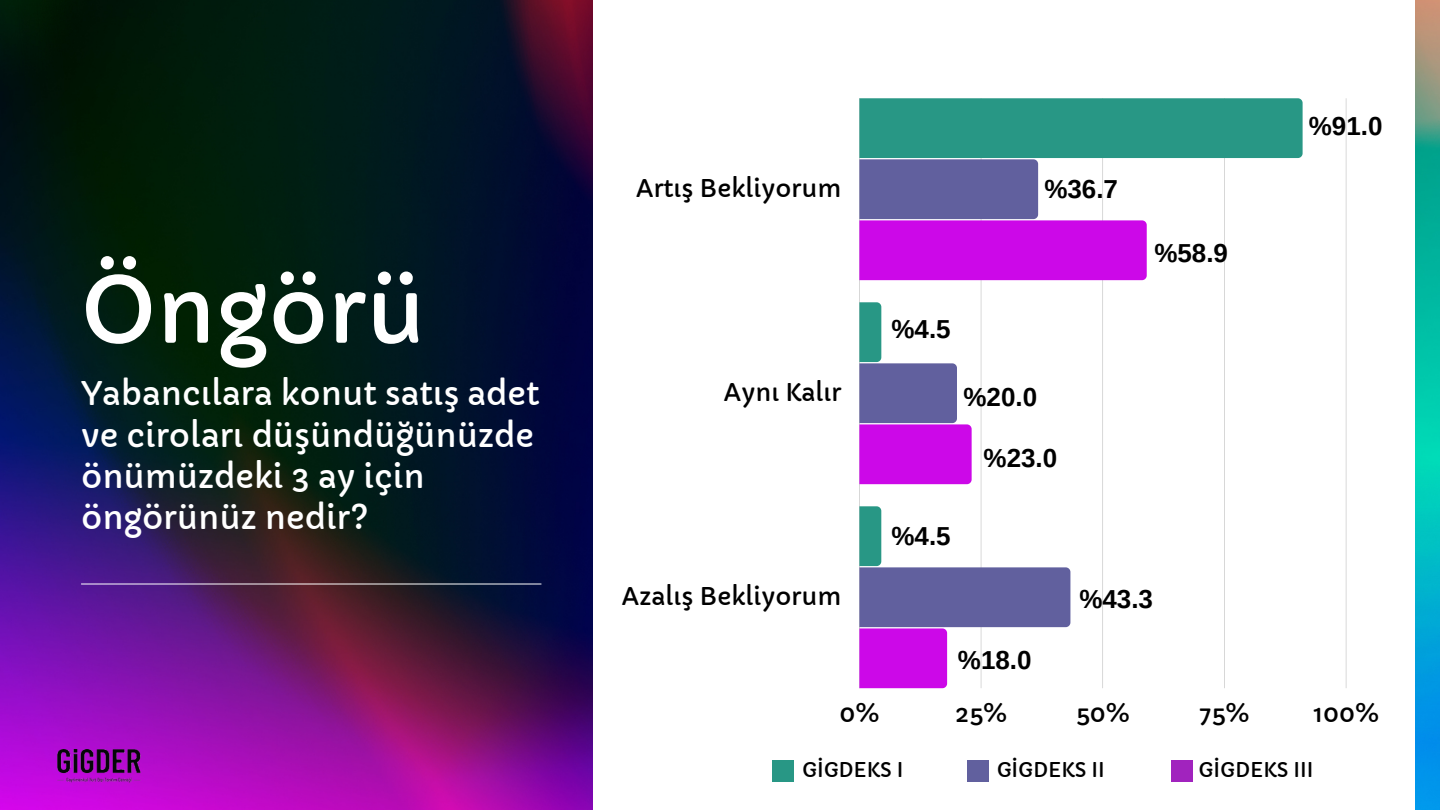
<style>
.page{position:relative;width:1440px;height:810px;background:#fff}
.page>*{position:absolute;margin:0;border:0;box-sizing:border-box;transform-origin:0 0}
.t1{font:90px "Capriola";color:#fff}
.t2{font:32px/41.2px "Capriola";color:#fff}
.t3{font:700 26px "Arimo";color:#000}
.t4{font:24px "Capriola";color:#000}
.t5{font:20px "Capriola";color:#000}
</style>
<div class="page">
<img style="left:0;top:0;width:1440px;height:810px">
<div style="left:593px;top:0;width:822px;height:810px;background:#fff"></div>
<hr style="left:81px;top:584px;width:460px;height:1px;background:#fff">
<svg style="left:859px;top:99px;width:487px;height:589px"></svg>
<svg style="left:859px;top:98px;width:444px;height:182px"></svg>
<svg style="left:859px;top:302px;width:113px;height:182px"></svg>
<svg style="left:859px;top:506px;width:211px;height:182px"></svg>
<div style="left:772px;top:760px;width:22px;height:22px;background:#289785"></div>
<div style="left:967px;top:760px;width:22px;height:22px;background:#61609e"></div>
<div style="left:1171px;top:760px;width:22px;height:22px;background:#a123be"></div>
<img style="left:58px;top:749px;width:82px;height:34px">
<h1 class="t1" style="left:81px;top:255px;width:346px">Öngörü</h1>
<p class="t2" style="left:81px;top:374px;width:460px">Yabancılara konut satış adet ve ciroları düşündüğünüzde önümüzdeki 3 ay için öngörünüz nedir?</p>
<p class="t4" style="left:636px;top:174px;width:207px">Artış Bekliyorum</p>
<p class="t4" style="left:723px;top:378px;width:119px">Aynı Kalır</p>
<p class="t4" style="left:622px;top:582px;width:221px">Azalış Bekliyorum</p>
<p class="t3" style="left:1044px;top:174px;width:75px">%36.7</p>
<p class="t3" style="left:891px;top:314px;width:61px">%4.5</p>
<p class="t3" style="left:963px;top:382px;width:75px">%20.0</p>
<p class="t3" style="left:984px;top:444px;width:75px">%23.0</p>
<p class="t3" style="left:1154px;top:239px;width:75px">%58.9</p>
<p class="t3" style="left:891px;top:522px;width:61px">%4.5</p>
<p class="t3" style="left:958px;top:645px;width:75px">%18.0</p>
<p class="t3" style="left:1079px;top:584px;width:75px">%43.3</p>
<p class="t3" style="left:1309px;top:111px;width:75px">%91.0</p>
<p class="t4" style="left:839px;top:699px;width:41px">0%</p>
<p class="t4" style="left:955px;top:699px;width:53px">25%</p>
<p class="t4" style="left:1076px;top:699px;width:55px">50%</p>
<p class="t4" style="left:1199px;top:699px;width:51px">75%</p>
<p class="t4" style="left:1313px;top:699px;width:67px">100%</p>
<p class="t5" style="left:802px;top:758px;width:103px">GİGDEKS I</p>
<p class="t5" style="left:997px;top:758px;width:110px">GİGDEKS II</p>
<p class="t5" style="left:1199px;top:758px;width:116px">GİGDEKS III</p>
</div>
